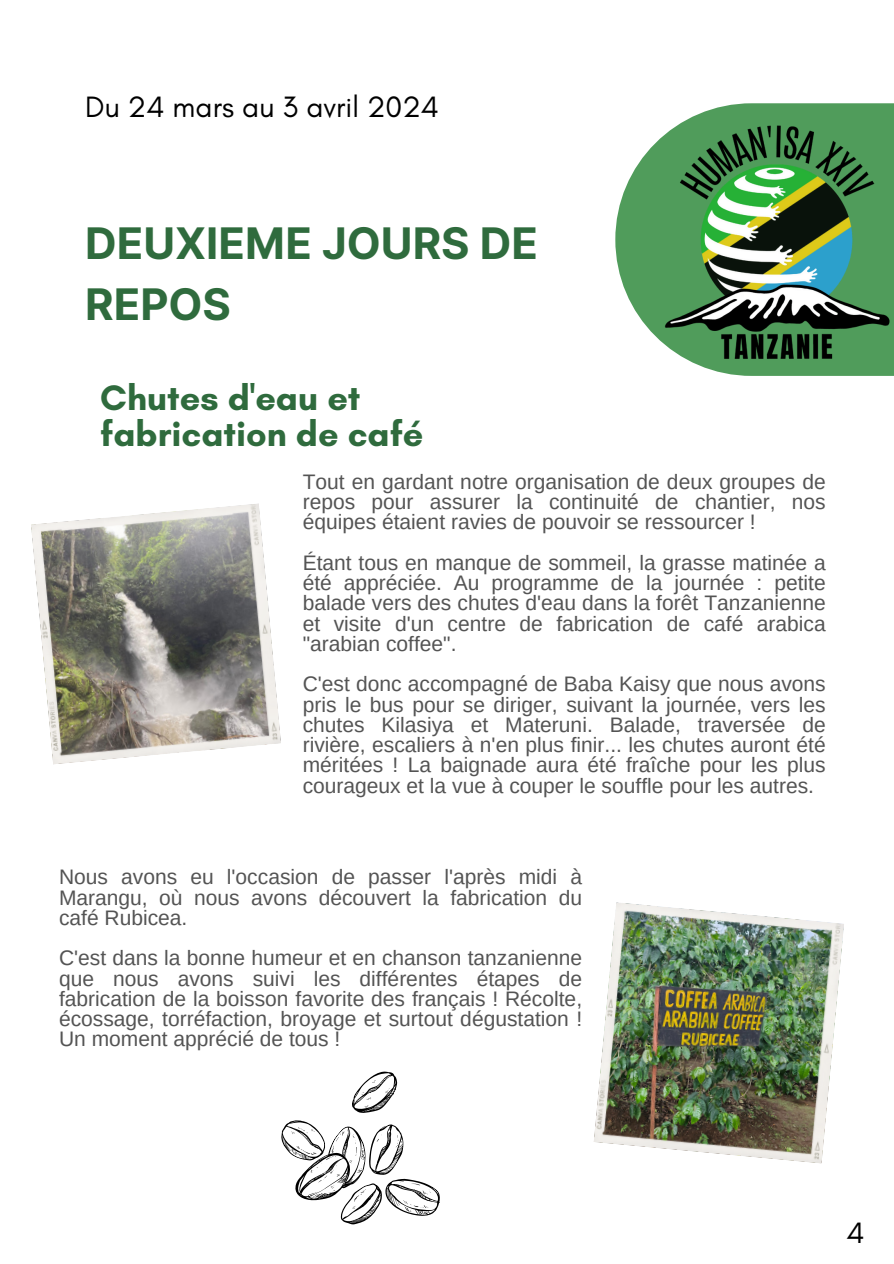
<style>
.page{position:relative;width:894px;height:1264px;background:#fff}
.page>*{position:absolute;margin:0;border:0;box-sizing:border-box;transform-origin:0 0}
.t1{font:700 43.5px/60.8px "Inter";color:#2f6b3d}
.t2{font:700 36px/36px "Glacial Indifference";color:#2f6b3d}
.t3{font:30px "Glacial Indifference";color:#000}
.t4{font:21px/20.2px "Arimo";color:#545454;text-align:justify}
</style>
<div class="page">
<svg style="left:615px;top:103px;width:278px;height:273px;fill:#509c5b"></svg>
<img style="left:646px;top:114px;width:247px;height:251px">
<img style="left:31px;top:503px;width:250px;height:261px">
<img style="left:593px;top:902px;width:251px;height:261px">
<svg style="left:281px;top:1071px;width:159px;height:153px"></svg>
<p class="t3" style="left:85px;top:89px;width:355px">Du 24 mars au 3 avril 2024</p>
<p class="t1" style="left:85px;top:213px;width:454px">DEUXIEME JOURS DE<br>REPOS</p>
<p class="t2" style="left:100px;top:379px;width:324px">Chutes d'eau et fabrication de café</p>
<h1 class="t4" style="left:302px;top:471px;width:524px">Tout en gardant notre organisation de deux groupes de repos pour assurer la continuité de chantier, nos équipes étaient ravies de pouvoir se ressourcer !</h1>
<h2 class="t4" style="left:302px;top:552px;width:524px">Étant tous en manque de sommeil, la grasse matinée a été appréciée. Au programme de la journée : petite balade vers des chutes d'eau dans la forêt Tanzanienne et visite d'un centre de fabrication de café arabica "arabian coffee".</h2>
<p class="t4" style="left:302px;top:674px;width:524px">C'est donc accompagné de Baba Kaisy que nous avons pris le bus pour se diriger, suivant la journée, vers les chutes Kilasiya et Materuni. Balade, traversée de rivière, escaliers à n'en plus finir... les chutes auront été méritées ! La baignade aura été fraîche pour les plus courageux et la vue à couper le souffle pour les autres.</p>
<p class="t4" style="left:59px;top:866px;width:524px">Nous avons eu l'occasion de passer l'après midi à Marangu, où nous avons découvert la fabrication du café Rubicea.</p>
<p class="t4" style="left:59px;top:947px;width:524px">C'est dans la bonne humeur et en chanson tanzanienne que nous avons suivi les différentes étapes de fabrication de la boisson favorite des français ! Récolte, écossage, torréfaction, broyage et surtout dégustation !<br>Un moment apprécié de tous !</p>
<p class="t3" style="left:846px;top:1214px;width:20px">4</p>
</div>
